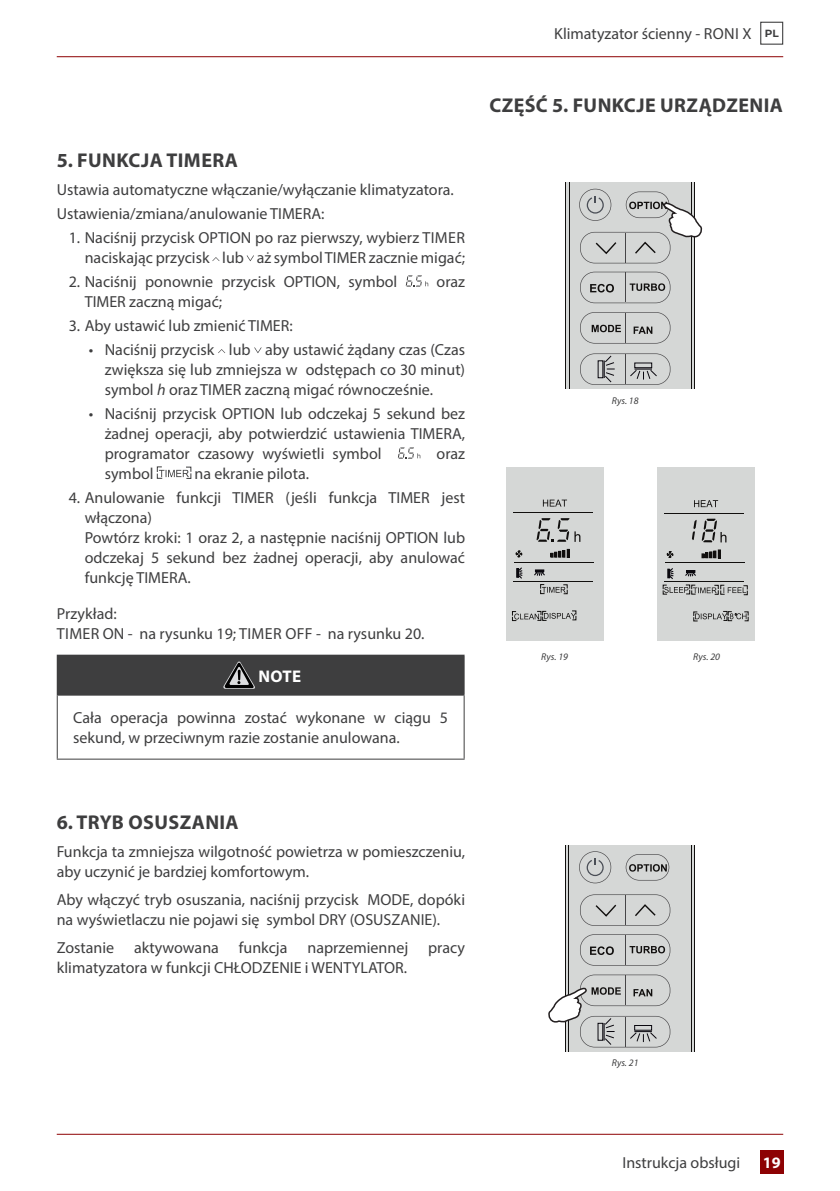
<style>
.page{position:relative;width:840px;height:1191px;background:#fff}
.page>*{position:absolute;margin:0;border:0;box-sizing:border-box;transform-origin:0 0}
.t1{font:700 20px "Myriad Pro";letter-spacing:.02em;color:#3e3e3f}
.t2{font:700 17px "Myriad Pro";color:#fff}
.t3{font:16px/20px "Myriad Pro";color:#3e3e3f}
.t4{font:700 16px "Myriad Pro";color:#fff}
.t5{font:italic 9.8px "Myriad Pro";color:#3e3e3f}
.s1{font-style:italic}
.s2{font-family:"Montserrat";font-weight:700;font-size:10.4px}
</style>
<div class="page">
<div style="left:759px;top:1151px;width:23px;height:23px;background:#8d0203"></div>
<hr style="left:57px;top:1133px;width:725px;height:1px;background:#8d0203">
<hr style="left:57px;top:56px;width:725px;height:1px;background:#8d0203">
<div style="left:759px;top:22px;width:23px;height:23px;border:1px solid #3e3e3f"></div>
<svg style="left:212px;top:257px;width:7px;height:4px"></svg>
<svg style="left:246px;top:255px;width:8px;height:6px"></svg>
<svg style="left:405px;top:275px;width:23px;height:11px"></svg>
<svg style="left:218px;top:349px;width:7px;height:4px"></svg>
<svg style="left:254px;top:347px;width:7px;height:6px"></svg>
<svg style="left:398px;top:447px;width:22px;height:11px"></svg>
<svg style="left:157px;top:466px;width:34px;height:13px"></svg>
<div style="left:565px;top:183px;width:129px;height:206px;background:#d5d7d6"></div>
<hr style="left:694px;top:183px;width:1px;height:206px;background:#110f0e">
<hr style="left:565px;top:183px;width:1px;height:206px;background:#110f0e">
<hr style="left:690px;top:183px;width:1px;height:206px;background:#110f0e">
<hr style="left:568px;top:183px;width:1px;height:206px;background:#110f0e">
<svg style="left:580px;top:312px;width:90px;height:31px"></svg>
<svg style="left:580px;top:353px;width:90px;height:32px"></svg>
<svg style="left:580px;top:272px;width:90px;height:31px"></svg>
<svg style="left:579px;top:189px;width:123px;height:74px"></svg>
<div style="left:656px;top:467px;width:97px;height:174px;background:#d5d7d6"></div>
<svg style="left:666px;top:551px;width:7px;height:7px"></svg>
<svg style="left:692px;top:518px;width:35px;height:24px"></svg>
<svg style="left:694px;top:500px;width:23px;height:7px"></svg>
<svg style="left:701px;top:550px;width:19px;height:8px"></svg>
<hr style="left:664px;top:512px;width:79px;height:1px;background:#110f0e">
<hr style="left:664px;top:562px;width:80px;height:1px;background:#110f0e">
<svg style="left:662px;top:568px;width:85px;height:27px"></svg>
<svg style="left:693px;top:611px;width:55px;height:10px"></svg>
<div style="left:506px;top:467px;width:96px;height:173px;background:#d5d7d6"></div>
<svg style="left:515px;top:550px;width:7px;height:7px"></svg>
<svg style="left:534px;top:569px;width:11px;height:7px"></svg>
<svg style="left:542px;top:499px;width:24px;height:7px"></svg>
<svg style="left:516px;top:567px;width:6px;height:12px"></svg>
<svg style="left:550px;top:549px;width:19px;height:8px"></svg>
<hr style="left:513px;top:512px;width:79px;height:1px;background:#110f0e">
<hr style="left:513px;top:562px;width:80px;height:1px;background:#110f0e">
<hr style="left:513px;top:580px;width:79px;height:1px;background:#110f0e">
<svg style="left:540px;top:584px;width:27px;height:10px"></svg>
<svg style="left:512px;top:610px;width:64px;height:11px"></svg>
<svg style="left:536px;top:518px;width:45px;height:24px"></svg>
<div style="left:57px;top:655px;width:407px;height:40px;background:#3e3e3f"></div>
<hr style="left:57px;top:654px;width:407px;height:1px;background:#3e3e3f">
<hr style="left:57px;top:695px;width:1px;height:63px;background:#3e3e3f">
<hr style="left:463px;top:695px;width:1px;height:63px;background:#3e3e3f">
<hr style="left:57px;top:758px;width:407px;height:1px;background:#3e3e3f">
<svg style="left:223px;top:661px;width:32px;height:28px"></svg>
<div style="left:565px;top:845px;width:129px;height:206px;background:#d5d7d6"></div>
<hr style="left:694px;top:845px;width:1px;height:206px;background:#110f0e">
<hr style="left:564px;top:845px;width:1px;height:206px;background:#110f0e">
<hr style="left:690px;top:845px;width:1px;height:206px;background:#110f0e">
<hr style="left:568px;top:845px;width:1px;height:206px;background:#110f0e">
<svg style="left:579px;top:851px;width:32px;height:32px"></svg>
<svg style="left:625px;top:854px;width:44px;height:26px"></svg>
<svg style="left:580px;top:894px;width:90px;height:32px"></svg>
<svg style="left:580px;top:934px;width:90px;height:31px"></svg>
<svg style="left:548px;top:974px;width:122px;height:73px"></svg>
<p class="t1" style="left:57px;top:147px;width:183px">5. FUNKCJA TIMERA</p>
<p class="t3" style="left:57px;top:179px;width:398px">Ustawia automatyczne włączanie/wyłączanie klimatyzatora.</p>
<p class="t3" style="left:57px;top:203px;width:269px">Ustawienia/zmiana/anulowanie TIMERA:</p>
<p class="t3" style="left:69px;top:227px;width:397px;text-align:right">1. Naciśnij przycisk OPTION po raz pierwszy, wybierz TIMER naciskając przycisk lub aż symbol TIMER zacznie migać;</p>
<p class="t3" style="left:69px;top:271px;width:330px">2. Naciśnij ponownie przycisk OPTION, symbol</p>
<p class="t3" style="left:436px;top:271px;width:30px">oraz</p>
<p class="t3" style="left:85px;top:291px;width:139px">TIMER zaczną migać;</p>
<p class="t3" style="left:69px;top:315px;width:225px">3. Aby ustawić lub zmienić TIMER:</p>
<p class="t3" style="left:105px;top:339px;width:362px;text-align:justify;text-indent:-16px">• Naciśnij przycisk lub aby ustawić żądany czas (Czas zwiększa się lub zmniejsza w odstępach co 30 minut) symbol <span class="s1">h</span> oraz TIMER zaczną migać równocześnie.</p>
<p class="t3" style="left:105px;top:403px;width:362px;text-align:justify;text-indent:-16px">• Naciśnij przycisk OPTION lub odczekaj 5 sekund bez żadnej operacji, aby potwierdzić ustawienia TIMERA, programator czasowy wyświetli symbol</p>
<p class="t3" style="left:436px;top:443px;width:30px">oraz</p>
<p class="t3" style="left:105px;top:463px;width:50px">symbol</p>
<p class="t3" style="left:194px;top:463px;width:116px">na ekranie pilota.</p>
<p class="t3" style="left:85px;top:487px;width:381px;text-indent:-16px">4. Anulowanie funkcji TIMER (jeśli funkcja TIMER jest włączona)</p>
<p class="t3" style="left:85px;top:527px;width:382px;text-align:justify">Powtórz kroki: 1 oraz 2, a następnie naciśnij OPTION lub odczekaj 5 sekund bez żadnej operacji, aby anulować funkcję TIMERA.</p>
<p class="t3" style="left:57px;top:603px;width:62px">Przykład:</p>
<p class="t3" style="left:57px;top:623px;width:369px">TIMER ON - na rysunku 19; TIMER OFF - na rysunku 20.</p>
<p class="t2" style="left:258px;top:665px;width:44px">NOTE</p>
<p class="t3" style="left:73px;top:707px;width:376px">Cała operacja powinna zostać wykonane w ciągu 5 sekund, w przeciwnym razie zostanie anulowana.</p>
<p class="t3" style="left:554px;top:24px;width:226px">Klimatyzator ścienny - RONI X <span class="s2">PL</span></p>
<p class="t1" style="left:489px;top:92px;width:295px">CZĘŚĆ 5. FUNKCJE URZĄDZENIA</p>
<p class="t5" style="left:611px;top:394px;width:28px">Rys. 18</p>
<p class="t5" style="left:541px;top:651px;width:28px">Rys. 19</p>
<p class="t5" style="left:693px;top:651px;width:28px">Rys. 20</p>
<p class="t1" style="left:57px;top:809px;width:183px">6. TRYB OSUSZANIA</p>
<p class="t3" style="left:57px;top:841px;width:409px">Funkcja ta zmniejsza wilgotność powietrza w pomieszczeniu, aby uczynić je bardziej komfortowym.</p>
<p class="t3" style="left:57px;top:889px;width:409px">Aby włączyć tryb osuszania, naciśnij przycisk MODE, dopóki na wyświetlaczu nie pojawi się symbol DRY (OSUSZANIE).</p>
<p class="t3" style="left:57px;top:937px;width:409px">Zostanie aktywowana funkcja naprzemiennej pracy klimatyzatora w funkcji CHŁODZENIE i WENTYLATOR.</p>
<p class="t5" style="left:611px;top:1056px;width:28px">Rys. 21</p>
<p class="t3" style="left:622px;top:1152px;width:119px">Instrukcja obsługi</p>
<p class="t4" style="left:762px;top:1152px;width:19px">19</p>
</div>
